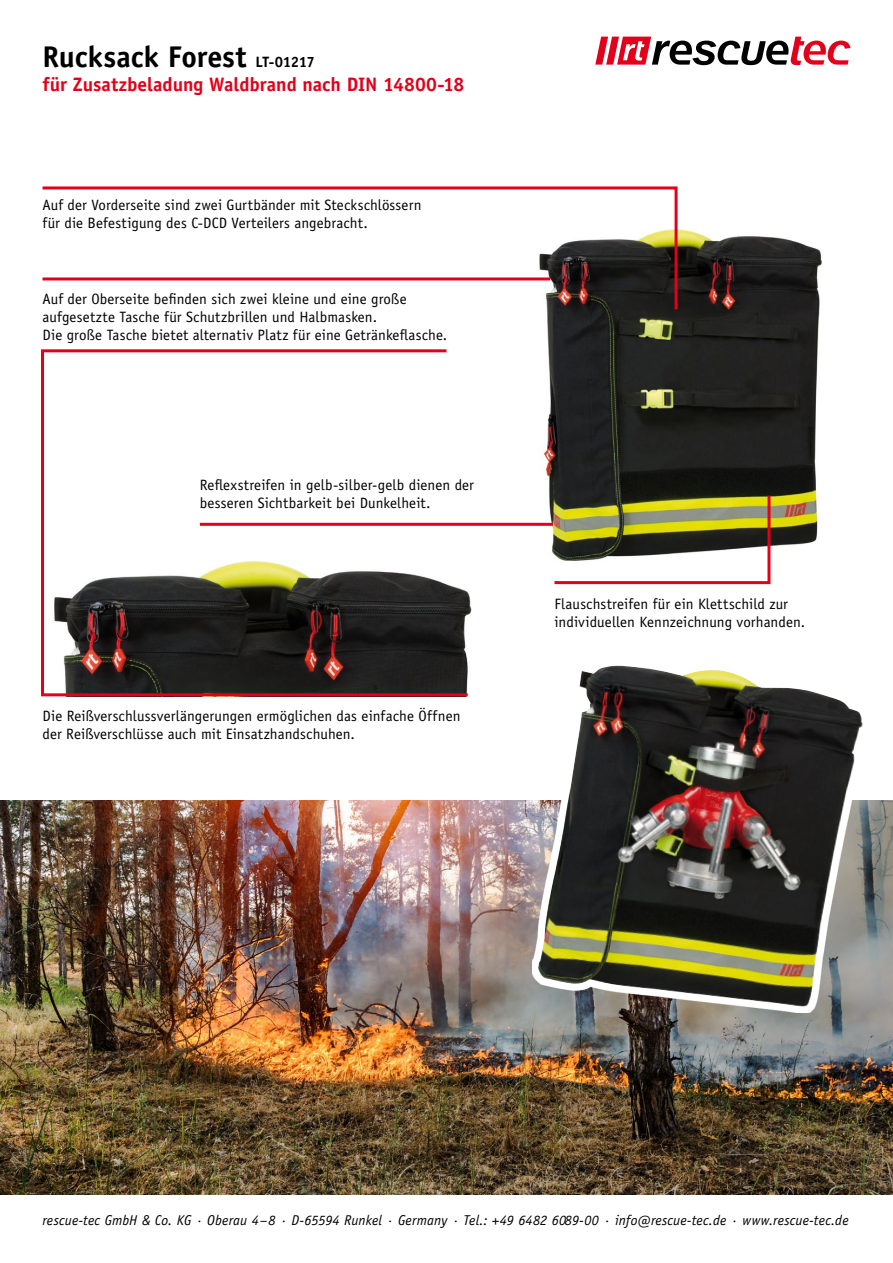
<style>
.page{position:relative;width:893px;height:1263px;background:#fff}
.page>*{position:absolute;margin:0;border:0;box-sizing:border-box;transform-origin:0 0}
.t1{font:700 30px "Officina Sans Std";letter-spacing:-.005em;color:#000}
.t2{font:700 19.5px "Officina Sans Std";color:#e2001a}
.t3{font:15px/18px "Officina Sans Std";letter-spacing:.005em;color:#000}
.t4{font:italic 14.25px "Officina Sans Std";letter-spacing:.01em;color:#000}
.s1{font-size:15px}
</style>
<div class="page">
<svg style="left:595px;top:37px;width:255px;height:28px"></svg>
<img style="left:538px;top:229px;width:284px;height:317px">
<img style="left:0;top:800px;width:893px;height:394px">
<svg style="left:532px;top:665px;width:337px;height:348px"></svg>
<img style="left:538px;top:666px;width:325px;height:342px">
<svg style="left:42px;top:186px;width:637px;height:126px"></svg>
<svg style="left:551px;top:493px;width:221px;height:92px"></svg>
<hr style="left:43px;top:277px;width:507px;height:3px;background:#e2001a">
<hr style="left:200px;top:523px;width:353px;height:3px;background:#e2001a">
<svg style="left:41px;top:349px;width:430px;height:348px"></svg>
<h1 class="t1" style="left:43px;top:39px;width:274px">Rucksack Forest <span class="s1">LT-01217</span></h1>
<h2 class="t2" style="left:43px;top:73px;width:423px">für Zusatzbeladung Waldbrand nach DIN 14800-18</h2>
<p class="t3" style="left:43px;top:196px;width:381px">Auf der Vorderseite sind zwei Gurtbänder mit Steckschlössern für die Befestigung des C-DCD Verteilers angebracht.</p>
<p class="t3" style="left:43px;top:290px;width:406px">Auf der Oberseite befinden sich zwei kleine und eine große aufgesetzte Tasche für Schutzbrillen und Halbmasken.<br>Die große Tasche bietet alternativ Platz für eine Getränkeflasche.</p>
<p class="t3" style="left:200px;top:476px;width:276px">Reflexstreifen in gelb-silber-gelb dienen der besseren Sichtbarkeit bei Dunkelheit.</p>
<p class="t3" style="left:43px;top:707px;width:419px">Die Reißverschlussverlängerungen ermöglichen das einfache Öffnen der Reißverschlüsse auch mit Einsatzhandschuhen.</p>
<p class="t3" style="left:554px;top:595px;width:252px">Flauschstreifen für ein Klettschild zur individuellen Kennzeichnung vorhanden.</p>
<p class="t4" style="left:43px;top:1211px;width:808px">rescue-tec GmbH &amp; Co. KG ∙ Oberau 4–8 ∙ D-65594 Runkel ∙ Germany ∙ Tel.: +49 6482 6089-00 ∙ info@rescue-tec.de ∙ www.rescue-tec.de</p>
</div>
